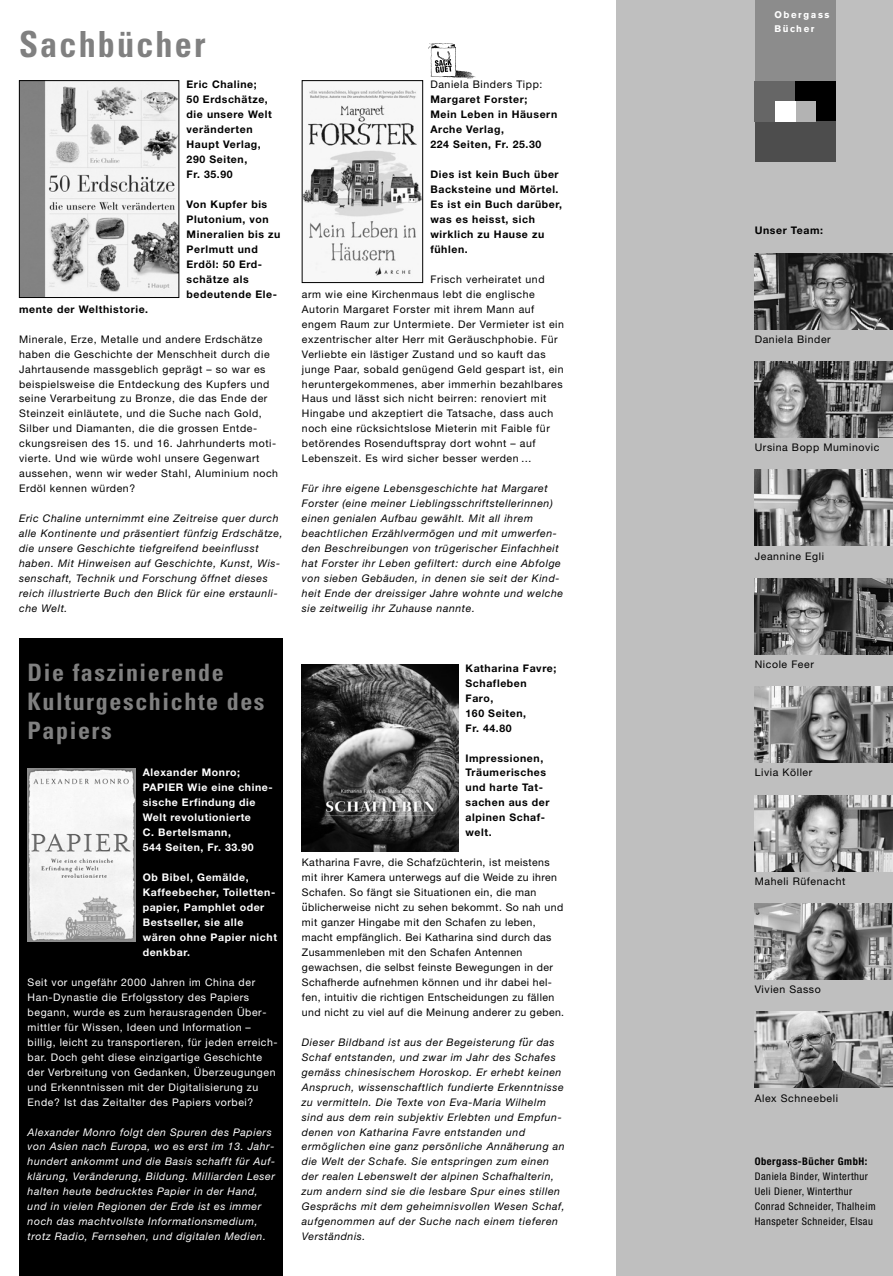
<style>
.page{position:relative;width:893px;height:1276px;background:#fff}
.page>*{position:absolute;margin:0;border:0;box-sizing:border-box;transform-origin:0 0}
.t1{font:700 condensed 36px "Univers";letter-spacing:.06em;color:#808080;scale:.95 1}
.t2{font:700 condensed 24px/28.5px "Univers";letter-spacing:.065em;color:#808080}
.t3{font:10.5px/15px "Helvetica Neue";letter-spacing:.055em;color:#000}
.t4{font:italic 10.5px/15px "Helvetica Neue";letter-spacing:.055em;color:#000}
.t5{font:700 10.5px/15px "Helvetica Neue";letter-spacing:.055em;color:#000}
.t6{font:10.5px/15px "Helvetica Neue";letter-spacing:.055em;color:#fff}
.t7{font:italic 10.5px/15px "Helvetica Neue";letter-spacing:.055em;color:#fff}
.t8{font:700 10.5px/15px "Helvetica Neue";letter-spacing:.055em;color:#fff}
.t9{font:condensed 10.5px/15px "Helvetica Neue";letter-spacing:.05em;color:#000}
.t10{font:700 condensed 10.5px "Helvetica Neue";letter-spacing:.05em;color:#000}
.t11{font:700 9.6px/13.8px "Akzidenz Grotesk BE";letter-spacing:.17em;color:#fff}
.s1{font-family:"Hira Kaku Pro W6 Proportional"}
.s2{font-family:"Hira Kaku Pro W6 Proportional";font-style:normal}
</style>
<div class="page">
<div style="left:19px;top:638px;width:264px;height:42px;background:#000"></div>
<div style="left:617px;top:0;width:276px;height:1276px;background:#bfbfbf"></div>
<div style="left:755px;top:0;width:81px;height:81px;background:#8c8c8c"></div>
<div style="left:795px;top:81px;width:41px;height:40px;background:#000"></div>
<div style="left:755px;top:121px;width:81px;height:41px;background:#4d4d4d"></div>
<div style="left:755px;top:81px;width:40px;height:40px;background:#666"></div>
<div style="left:795px;top:101px;width:20px;height:20px;background:#b3b3b3"></div>
<div style="left:775px;top:101px;width:20px;height:20px;background:#fff"></div>
<img style="left:755px;top:253px;width:138px;height:76px">
<img style="left:755px;top:361px;width:138px;height:76px">
<img style="left:755px;top:470px;width:138px;height:76px">
<img style="left:755px;top:578px;width:138px;height:76px">
<img style="left:755px;top:686px;width:138px;height:76px">
<img style="left:755px;top:795px;width:138px;height:76px">
<img style="left:755px;top:903px;width:138px;height:76px">
<div style="left:19px;top:664px;width:264px;height:612px;background:#000"></div>
<img style="left:28px;top:769px;width:107px;height:172px">
<img style="left:755px;top:1012px;width:138px;height:76px">
<img style="left:21px;top:82px;width:156px;height:214px">
<div style="left:19px;top:80px;width:160px;height:218px;border:1px solid #000"></div>
<img style="left:304px;top:90px;width:117px;height:186px">
<div style="left:302px;top:80px;width:121px;height:203px;border:1px solid #000"></div>
<img style="left:302px;top:664px;width:156px;height:187px">
<img style="left:428px;top:43px;width:48px;height:36px">
<h1 class="t1" style="left:19px;top:31px;width:198px">Sachbücher</h1>
<p class="t5" style="left:187px;top:78px;width:87px">Eric Chaline;<br>50 Erdschätze, die unsere Welt veränderten<br>Haupt Verlag,<br>290 Seiten,<br>Fr. 35.90</p>
<p class="t5" style="left:187px;top:198px;width:95px">Von Kupfer bis<br>Plutonium, von<br>Mineralien bis zu<br>Perlmutt und<br>Erdöl: 50 Erd&shy;schätze als bedeutende Ele-</p>
<p class="t5" style="left:19px;top:302px;width:131px">mente der Welthistorie.</p>
<p class="t3" style="left:19px;top:332px;width:261px">Minerale, Erze, Metalle und andere Erdschätze haben die Geschichte der Menschheit durch die Jahrtausende massgeblich geprägt – so war es beispielsweise die Entdeckung des Kupfers und seine Verarbeitung zu Bronze, die das Ende der Steinzeit einläutete, und die Suche nach Gold, Silber und Diamanten, die die grossen Entde - ckungsreisen des 15. und 16. Jahrhunderts moti&shy;vierte. Und wie würde wohl unsere Gegenwart aussehen, wenn wir weder Stahl, Aluminium noch Erdöl kennen würden?</p>
<p class="t4" style="left:19px;top:512px;width:265px">Eric Chaline unternimmt eine Zeitreise quer durch alle Kontinente und präsentiert fünfzig Erdschätze, die unsere Geschichte tiefgreifend beeinflusst haben. Mit Hinweisen auf Geschichte, Kunst, Wis&shy;senschaft, Technik und Forschung öffnet dieses reich illustrierte Buch den Blick für eine erstaunli&shy;che Welt.</p>
<h2 class="t2" style="left:28px;top:661px;width:238px">Die faszinierende<br>Kulturgeschichte des<br>Papiers</h2>
<p class="t8" style="left:143px;top:766px;width:132px">Alexander Monro;<br>PAPIER Wie eine chine&shy;sische Erfindung die<br>Welt revolutionierte<br>C. Bertelsmann,<br>544 Seiten, Fr. 33.90</p>
<p class="t8" style="left:143px;top:871px;width:136px">Ob Bibel, Gemälde,<br>Kaffeebecher, Toiletten&shy;papier, Pamphlet oder<br>Bestseller, sie alle wären ohne Papier nicht denkbar.</p>
<p class="t6" style="left:28px;top:975px;width:252px">Seit vor ungefähr 2000 Jahren im China der Han-Dynastie die Erfolgsstory des Papiers begann, wurde es zum herausragenden Über&shy;mittler für Wissen, Ideen und Information – billig, leicht zu transportieren, für jeden erreich&shy;bar. Doch geht diese einzigartige Geschichte der Verbreitung von Gedanken, Überzeugungen und Erkenntnissen mit der Digitalisierung zu Ende? Ist das Zeitalter des Papiers vorbei?</p>
<p class="t7" style="left:28px;top:1125px;width:249px">Alexander Monro folgt den Spuren des Papiers von Asien nach Europa, wo es erst im 13. Jahr&shy;hundert ankommt und die Basis schafft für Auf&shy;klärung, Veränderung, Bildung. Milliarden Leser halten heute bedrucktes Papier in der Hand, und in vielen Regionen der Erde ist es immer noch das machtvollste Informationsmedium, trotz Radio, Fernsehen, und digitalen Medien.</p>
<p class="t3" style="left:430px;top:78px;width:114px">Daniela Binders Tipp:</p>
<p class="t5" style="left:430px;top:93px;width:128px">Margaret Forster;<br>Mein Leben in Häusern<br>Arche Verlag,<br>224 Seiten, Fr. 25.30</p>
<p class="t5" style="left:430px;top:168px;width:133px">Dies ist kein Buch über<br>Backsteine und Mörtel.<br>Es ist ein Buch darüber, was es heisst, sich wirklich zu Hause zu fühlen.</p>
<p class="t3" style="left:302px;top:273px;width:264px;text-indent:128px">Frisch verheiratet und arm wie eine Kirchenmaus lebt die englische Autorin Margaret Forster mit ihrem Mann auf engem Raum zur Untermiete. Der Vermieter ist ein exzentrischer alter Herr mit Geräuschphobie. Für Verliebte ein lästiger Zustand und so kauft das junge Paar, sobald genügend Geld gespart ist, ein heruntergekommenes, aber immerhin bezahlbares Haus und lässt sich nicht beirren: renoviert mit Hingabe und akzeptiert die Tatsache, dass auch noch eine rücksichtslose Mieterin mit Faible für betörendes Rosenduftspray dort wohnt – auf Lebenszeit. Es wird sicher besser werden …</p>
<p class="t4" style="left:302px;top:482px;width:263px">Für ihre eigene Lebensgeschichte hat Margaret Forster (eine meiner Lieblingsschriftstellerinnen) einen genialen Aufbau gewählt. Mit all ihrem beachtlichen Erzählvermögen und mit umwerfen&shy;den Beschreibungen von trügerischer Einfachheit hat Forster ihr Leben gefiltert: durch eine Abfolge von sieben Gebäuden, in denen sie seit der Kind&shy;heit Ende der dreissiger Jahre wohnte und welche sie zeitweilig ihr Zuhause nannte.</p>
<p class="t5" style="left:465px;top:661px;width:92px">Katharina Favre;<br>Schafleben<br>Faro,<br>160 Seiten,<br>Fr. 44.80</p>
<p class="t5" style="left:465px;top:751px;width:86px">Impressionen,<br>Träumerisches und harte Tat - sachen aus der alpinen Schaf&shy;welt.</p>
<p class="t3" style="left:302px;top:856px;width:264px">Katharina Favre, die Schafzüchterin, ist meistens mit ihrer Kamera unterwegs auf die Weide zu ihren Schafen. So fängt sie Situationen ein, die man u<span class="s1">¨</span>blicherweise nicht zu sehen bekommt. So nah und mit ganzer Hingabe mit den Schafen zu leben, macht empfänglich. Bei Katharina sind durch das Zusam menleben mit den Schafen Antennen gewachsen, die selbst feinste Bewegungen in der Schafherde aufnehmen können und ihr dabei hel&shy;fen, intuitiv die richtigen Entscheidungen zu fällen und nicht zu viel auf die Meinung anderer zu geben.</p>
<p class="t4" style="left:302px;top:1035px;width:264px">Dieser Bildband ist aus der Begeisterung fu<span class="s2">¨</span>r das Schaf entstanden, und zwar im Jahr des Schafes gemäss chinesischem Horoskop. Er erhebt keinen Anspruch, wissenschaftlich fundierte Erkenntnisse zu vermitteln. Die Texte von Eva-Maria Wilhelm sind aus dem rein subjektiv Erlebten und Empfun&shy;denen von Katharina Favre entstanden und ermöglichen eine ganz persönliche Annäherung an die Welt der Schafe. Sie entspringen zum einen der realen Lebenswelt der alpinen Schafhalterin, zum andern sind sie die lesbare Spur eines stillen Gesprächs mit dem geheimnisvollen Wesen Schaf, aufgenommen auf der Suche nach einem tieferen Verständnis.</p>
<p class="t11" style="left:774px;top:8px;width:57px">Obergass<br>Bücher</p>
<p class="t5" style="left:755px;top:224px;width:70px">Unser Team:</p>
<p class="t3" style="left:755px;top:332px;width:78px">Daniela Binder</p>
<p class="t3" style="left:755px;top:441px;width:126px">Ursina Bopp Muminovic</p>
<p class="t3" style="left:755px;top:549px;width:71px">Jeannine Egli</p>
<p class="t3" style="left:755px;top:658px;width:61px">Nicole Feer</p>
<p class="t3" style="left:755px;top:766px;width:59px">Livia Köller</p>
<p class="t3" style="left:755px;top:874px;width:92px">Maheli Rüfenacht</p>
<p class="t3" style="left:755px;top:983px;width:67px">Vivien Sasso</p>
<p class="t3" style="left:755px;top:1091px;width:85px">Alex Schneebeli</p>
<p class="t10" style="left:755px;top:1158px;width:114px">Obergass-Bücher GmbH:</p>
<p class="t9" style="left:755px;top:1170px;width:122px">Daniela Binder, Winterthur<br>Ueli Diener, Winterthur<br>Conrad Schneider, Thalheim<br>Hanspeter Schneider, Elsau</p>
</div>
